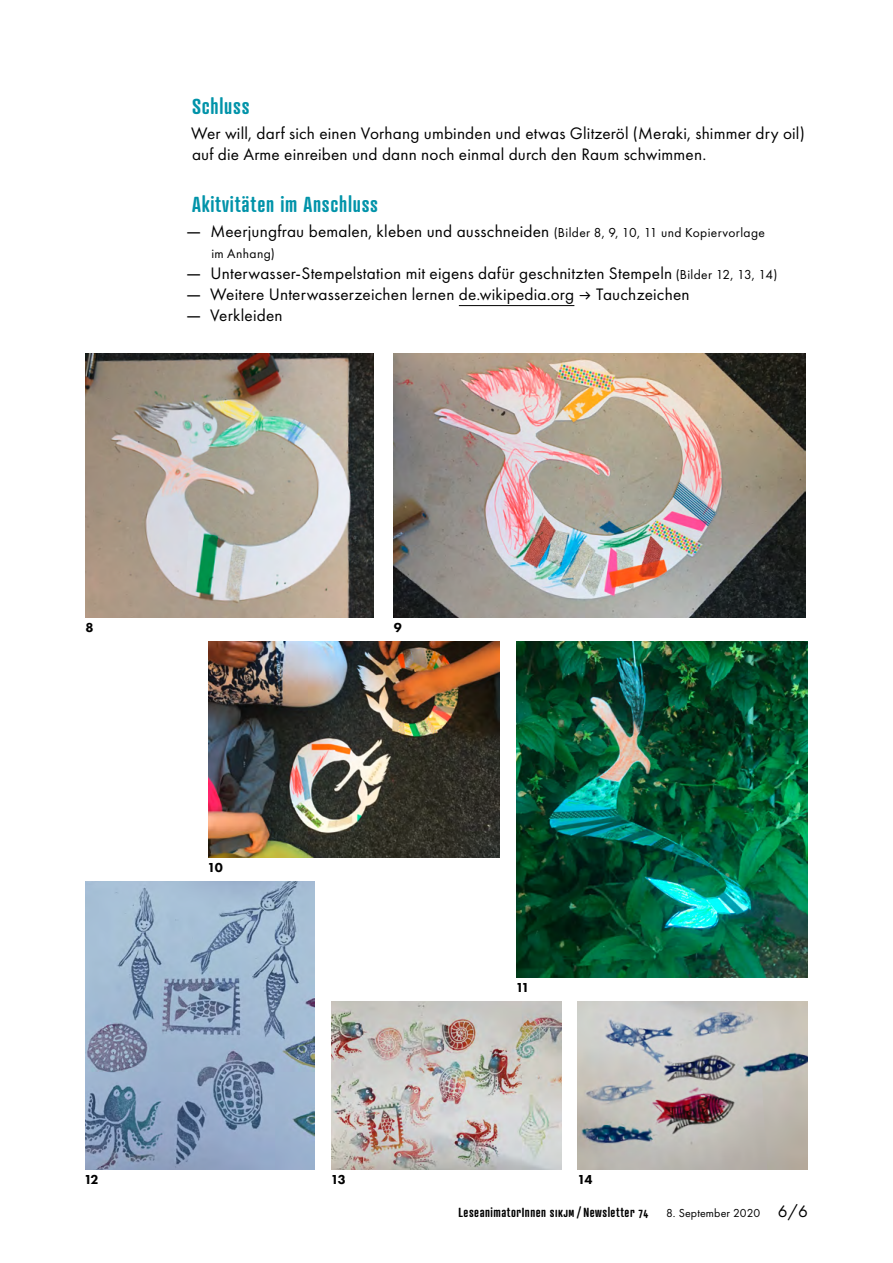
<style>
.page{position:relative;width:893px;height:1263px;background:#fff}
.page>*{position:absolute;margin:0;border:0;box-sizing:border-box;transform-origin:0 0}
.t1{font:600 21px "Atrament Std";letter-spacing:.035em;color:#0093a9}
.t2{font:17.25px/21px "Futura PT";letter-spacing:.01em;color:#000}
.t3{font:800 13.5px "Futura PT";letter-spacing:-.09em;color:#000}
.t4{font:13.5px "Futura PT";letter-spacing:.025em;color:#000}
.t5{font:600 12.75px "Atrament Std";letter-spacing:.04em;color:#000}
.t6{font:12px "Futura PT";letter-spacing:.01em;color:#000}
.s1{font-family:"Futura Std"}
.s2{font-size:13.5px}
.s3{font-family:"Flama";font-size:18px}
.s4{font-size:17.25px}
</style>
<div class="page">
<hr style="left:459px;top:305px;width:115px;height:1px;background:#000">
<img style="left:393px;top:353px;width:413px;height:264px">
<img style="left:208px;top:641px;width:292px;height:216px">
<img style="left:517px;top:641px;width:291px;height:336px">
<img style="left:85px;top:353px;width:288px;height:264px">
<img style="left:85px;top:881px;width:230px;height:288px">
<img style="left:332px;top:1001px;width:229px;height:168px">
<img style="left:578px;top:1001px;width:230px;height:168px">
<p class="t1" style="left:192px;top:93px;width:59px">Schluss</p>
<p class="t2" style="left:191px;top:123px;width:615px">Wer will, darf sich einen Vorhang umbinden und etwas Glitzeröl (Meraki, shimmer dry oil) auf die Arme einreiben und dann noch einmal durch den Raum schwimmen.</p>
<p class="t1" style="left:192px;top:190px;width:187px">Akitvitäten im Anschluss</p>
<p class="t2" style="left:185px;top:221px;width:581px"><span class="s1">—</span> Meerjungfrau bemalen, kleben und ausschneiden <span class="s2">(Bilder 8, 9, 10, 11 und Kopiervorlage</span></p>
<p class="t4" style="left:211px;top:246px;width:65px">im Anhang)</p>
<p class="t2" style="left:185px;top:263px;width:594px"><span class="s1">—</span> Unterwasser-Stempelstation mit eigens dafür geschnitzten Stempeln <span class="s2">(Bilder 12, 13, 14)</span></p>
<p class="t2" style="left:185px;top:284px;width:506px"><span class="s1">—</span> Weitere Unterwasserzeichen lernen de.wikipedia.org <span class="s3">→</span> Tauchzeichen</p>
<p class="t2" style="left:185px;top:305px;width:99px"><span class="s1">—</span> Verkleiden</p>
<p class="t3" style="left:86px;top:619px;width:10px">8</p>
<p class="t3" style="left:207px;top:859px;width:17px">10</p>
<p class="t3" style="left:394px;top:619px;width:10px">9</p>
<p class="t3" style="left:516px;top:979px;width:15px">11</p>
<p class="t3" style="left:84px;top:1171px;width:16px">12</p>
<p class="t3" style="left:331px;top:1171px;width:17px">13</p>
<p class="t3" style="left:577px;top:1171px;width:16px">14</p>
<p class="t5" style="left:459px;top:1204px;width:191px">LeseanimatorInnen SIKJM / Newsletter 74</p>
<p class="t6" style="left:666px;top:1206px;width:143px">8. September 2020 <span class="s4">6/6</span></p>
</div>
